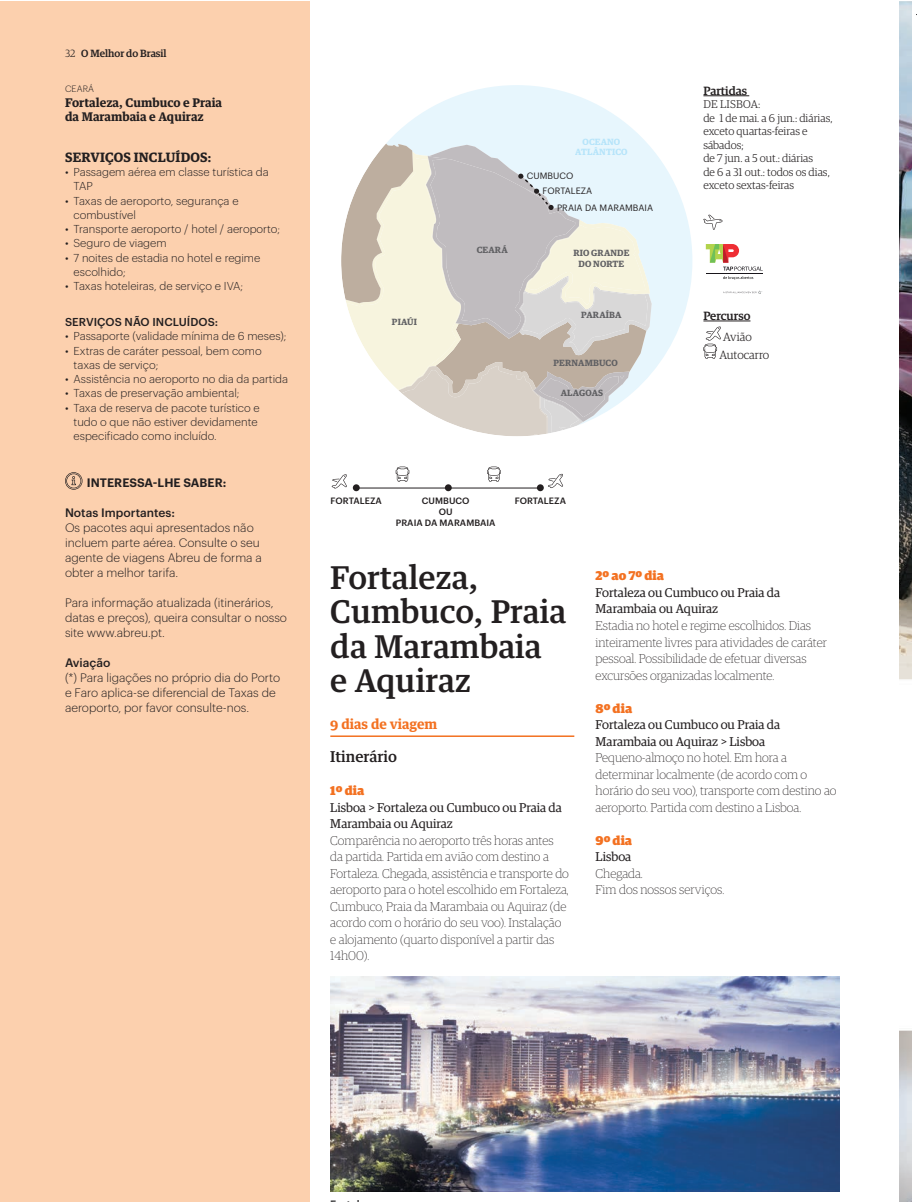
<style>
.page{position:relative;width:917px;height:1202px;background:#fff}
.page>*{position:absolute;margin:0;border:0;box-sizing:border-box;transform-origin:0 0}
.t1{font:500 31.5px/34.5px "Guardian Text Egyp";color:#231f20}
.t2{font:500 15px "Guardian Text Egyp";color:#231f20}
.t3{font:600 13.5px "Guardian Egyp";letter-spacing:.02em;color:#231f20}
.t4{font:700 13.5px "Guardian Text Egyp";color:#f37121}
.t5{font:100 12.75px/16.5px "Guardian Egyp";color:#231f20}
.t6{font:12.75px/16.5px "Guardian Egyp";color:#231f20}
.t7{font:900 12.75px "Guardian Egyp";color:#f37121}
.t8{font:300 12px/15px "Graphik";color:#231f20}
.t9{font:700 12px/14.4px "Guardian Text Egyp";color:#231f20}
.t10{font:500 12px "Graphik";color:#231f20}
.t11{font:600 12px "Graphik";letter-spacing:.005em;color:#231f20}
.t12{font:500 12px "Guardian Egyp";color:#231f20}
.t13{font:300 12px/18px "Guardian Egyp";color:#231f20}
.t14{font:300 11.25px/14.2px "Graphik";color:#231f20}
.t15{font:300 11.25px/13.5px "Guardian Egyp";color:#231f20}
.t16{font:500 11.25px "Graphik";letter-spacing:.005em;color:#231f20}
.t17{font:500 10.5px "Guardian Egyp";color:#231f20}
.t18{font:600 9px/10.5px "Guardian Egyp";letter-spacing:.02em;color:#606063;text-align:center}
.t19{font:500 9px/10.8px "Graphik";letter-spacing:.005em;color:#231f20;text-align:center}
.t20{font:9px/15px "Graphik";letter-spacing:.005em;color:#231f20}
.t21{font:600 9px/10.5px "Guardian Egyp";letter-spacing:.02em;color:#b5e4fa;text-align:center}
.t22{font:300 9px "Graphik";color:#231f20}
.s1{font-weight:300}
</style>
<div class="page">
<div style="left:0;top:2px;width:309px;height:1199px;background:#fcd0ae"></div>
<svg style="left:387px;top:85px;width:305px;height:288px;fill:#e7f6fd"></svg>
<svg style="left:331px;top:474px;width:16px;height:14px"></svg>
<svg style="left:548px;top:474px;width:15px;height:14px"></svg>
<hr style="left:354px;top:487px;width:186px;height:1px;background:#231f20">
<div style="left:353px;top:484px;width:6px;height:7px;background:#231f20;border-radius:50%"></div>
<div style="left:536px;top:484px;width:7px;height:7px;background:#231f20;border-radius:50%"></div>
<div style="left:444px;top:484px;width:7px;height:7px;background:#231f20;border-radius:50%"></div>
<svg style="left:395px;top:466px;width:14px;height:15px"></svg>
<svg style="left:487px;top:466px;width:13px;height:15px"></svg>
<div style="left:582px;top:138px;width:38px;height:7px;background:#e7f6fd"></div>
<svg style="left:341px;top:143px;width:310px;height:293px;background:#dcdad4"></svg>
<hr style="left:703px;top:95px;width:46px;height:1px;background:#231f20">
<hr style="left:703px;top:320px;width:47px;height:1px;background:#231f20">
<svg style="left:703px;top:215px;width:19px;height:15px"></svg>
<svg style="left:703px;top:326px;width:17px;height:33px"></svg>
<svg style="left:723px;top:290px;width:39px;height:4px"></svg>
<hr style="left:705px;top:273px;width:57px;height:1px;background:#18151a">
<svg style="left:723px;top:276px;width:30px;height:4px"></svg>
<svg style="left:705px;top:244px;width:56px;height:26px"></svg>
<img style="left:330px;top:976px;width:509px;height:215px">
<hr style="left:330px;top:735px;width:244px;height:1px;background:#f37121">
<img style="left:899px;top:2px;width:12px;height:1199px">
<svg style="left:65px;top:472px;width:17px;height:17px"></svg>
<p class="t17" style="left:65px;top:46px;width:103px"><span class="s1">32</span> O Melhor do Brasil</p>
<p class="t22" style="left:65px;top:83px;width:31px">CEARÁ</p>
<p class="t9" style="left:65px;top:94px;width:158px">Fortaleza, Cumbuco e Praia da Marambaia e Aquiraz</p>
<p class="t3" style="left:65px;top:147px;width:147px">SERVIÇOS INCLUÍDOS:</p>
<p class="t14" style="left:73px;top:164px;width:196px;text-indent:-9px">• Passagem aérea em classe turística da<br>TAP</p>
<p class="t14" style="left:73px;top:192px;width:166px;text-indent:-9px">• Taxas de aeroporto, segurança e combustível</p>
<p class="t14" style="left:65px;top:221px;width:217px">• Transporte aeroporto / hotel / aeroporto;</p>
<p class="t14" style="left:65px;top:235px;width:103px">• Seguro de viagem</p>
<p class="t14" style="left:73px;top:249px;width:188px;text-indent:-9px">• 7 noites de estadia no hotel e regime escolhido;</p>
<p class="t14" style="left:65px;top:278px;width:179px">• Taxas hoteleiras, de serviço e IVA;</p>
<p class="t16" style="left:65px;top:313px;width:154px">SERVIÇOS NÃO INCLUÍDOS:</p>
<p class="t14" style="left:65px;top:328px;width:223px">• Passaporte (validade mínima de 6 meses);</p>
<p class="t14" style="left:73px;top:342px;width:190px;text-indent:-9px">• Extras de caráter pessoal, bem como taxas de serviço;</p>
<p class="t14" style="left:65px;top:371px;width:224px">• Assistência no aeroporto no dia da partida</p>
<p class="t14" style="left:65px;top:385px;width:176px">• Taxas de preservação ambiental;</p>
<p class="t14" style="left:73px;top:399px;width:188px;text-indent:-9px">• Taxa de reserva de pacote turístico e tudo o que não estiver devidamente especificado como incluído.</p>
<p class="t11" style="left:87px;top:473px;width:141px">INTERESSA-LHE SABER:</p>
<p class="t10" style="left:65px;top:503px;width:111px">Notas Importantes:</p>
<p class="t8" style="left:65px;top:519px;width:198px">Os pacotes aqui apresentados não incluem parte aérea. Consulte o seu agente de viagens Abreu de forma a obter a melhor tarifa.</p>
<p class="t8" style="left:65px;top:594px;width:223px">Para informação atualizada (itinerários, datas e preços), queira consultar o nosso site www.abreu.pt.</p>
<p class="t10" style="left:65px;top:653px;width:47px">Aviação</p>
<p class="t8" style="left:65px;top:669px;width:216px">(*) Para ligações no próprio dia do Porto e Faro aplica-se diferencial de Taxas de aeroporto, por favor consulte-nos.</p>
<p class="t18" style="left:392px;top:315px;width:27px">PIAÚI</p>
<p class="t18" style="left:476px;top:244px;width:32px">CEARÁ</p>
<p class="t21" style="left:575px;top:135px;width:54px">OCEANO<br>ATLÂNTICO</p>
<p class="t20" style="left:542px;top:168px;width:51px;text-indent:-16px">CUMBUCO<br>FORTALEZA</p>
<p class="t20" style="left:557px;top:199px;width:98px">PRAIA DA MARAMBAIA</p>
<p class="t18" style="left:573px;top:247px;width:58px">RIO GRANDE<br>DO NORTE</p>
<p class="t18" style="left:581px;top:309px;width:42px">PARAÍBA</p>
<p class="t18" style="left:553px;top:356px;width:66px">PERNAMBUCO</p>
<p class="t18" style="left:560px;top:386px;width:44px">ALAGOAS</p>
<p class="t19" style="left:330px;top:494px;width:53px">FORTALEZA</p>
<p class="t19" style="left:395px;top:494px;width:101px">CUMBUCO<br>OU<br>PRAIA DA MARAMBAIA</p>
<p class="t19" style="left:514px;top:494px;width:53px">FORTALEZA</p>
<p class="t12" style="left:703px;top:82px;width:45px">Partidas</p>
<p class="t15" style="left:703px;top:97px;width:130px">DE LISBOA:<br>de 1 de mai. a 6 jun.: diárias, exceto quartas-feiras e sábados;<br>de 7 jun. a 5 out.: diárias<br>de 6 a 31 out.: todos os dias, exceto sextas-feiras</p>
<p class="t12" style="left:703px;top:307px;width:49px">Percurso</p>
<p class="t13" style="left:719px;top:327px;width:51px;text-indent:4px">Avião<br>Autocarro</p>
<h1 class="t1" style="left:330px;top:557px;width:237px">Fortaleza,<br>Cumbuco, Praia da Marambaia e Aquiraz</h1>
<p class="t4" style="left:330px;top:712px;width:108px">9 dias de viagem</p>
<p class="t2" style="left:330px;top:744px;width:68px">Itinerário</p>
<p class="t7" style="left:330px;top:780px;width:36px">1º dia</p>
<p class="t6" style="left:330px;top:798px;width:233px">Lisboa &gt; Fortaleza ou Cumbuco ou Praia da<br>Marambaia ou Aquiraz</p>
<p class="t5" style="left:330px;top:831px;width:240px">Comparência no aeroporto três horas antes da partida. Partida em avião com destino a Fortaleza. Chegada, assistência e transporte do aeroporto para o hotel escolhido em Fortaleza, Cumbuco, Praia da Marambaia ou Aquiraz (de acordo com o horário do seu voo). Instalação e alojamento (quarto disponível a partir das 14h00).</p>
<p class="t7" style="left:595px;top:566px;width:70px">2º ao 7º dia</p>
<p class="t6" style="left:595px;top:583px;width:186px">Fortaleza ou Cumbuco ou Praia da<br>Marambaia ou Aquiraz</p>
<p class="t5" style="left:595px;top:616px;width:233px">Estadia no hotel e regime escolhidos. Dias inteiramente livres para atividades de caráter pessoal. Possibilidade de efetuar diversas excursões organizadas localmente.</p>
<p class="t7" style="left:595px;top:698px;width:38px">8º dia</p>
<p class="t6" style="left:595px;top:715px;width:186px">Fortaleza ou Cumbuco ou Praia da<br>Marambaia ou Aquiraz &gt; Lisboa</p>
<p class="t5" style="left:595px;top:748px;width:242px">Pequeno-almoço no hotel. Em hora a determinar localmente (de acordo com o horário do seu voo), transporte com destino ao aeroporto. Partida com destino a Lisboa.</p>
<p class="t7" style="left:595px;top:830px;width:38px">9º dia</p>
<p class="t6" style="left:595px;top:847px;width:37px">Lisboa</p>
<p class="t5" style="left:595px;top:864px;width:130px">Chegada.<br>Fim dos nossos serviços.</p>
</div>
